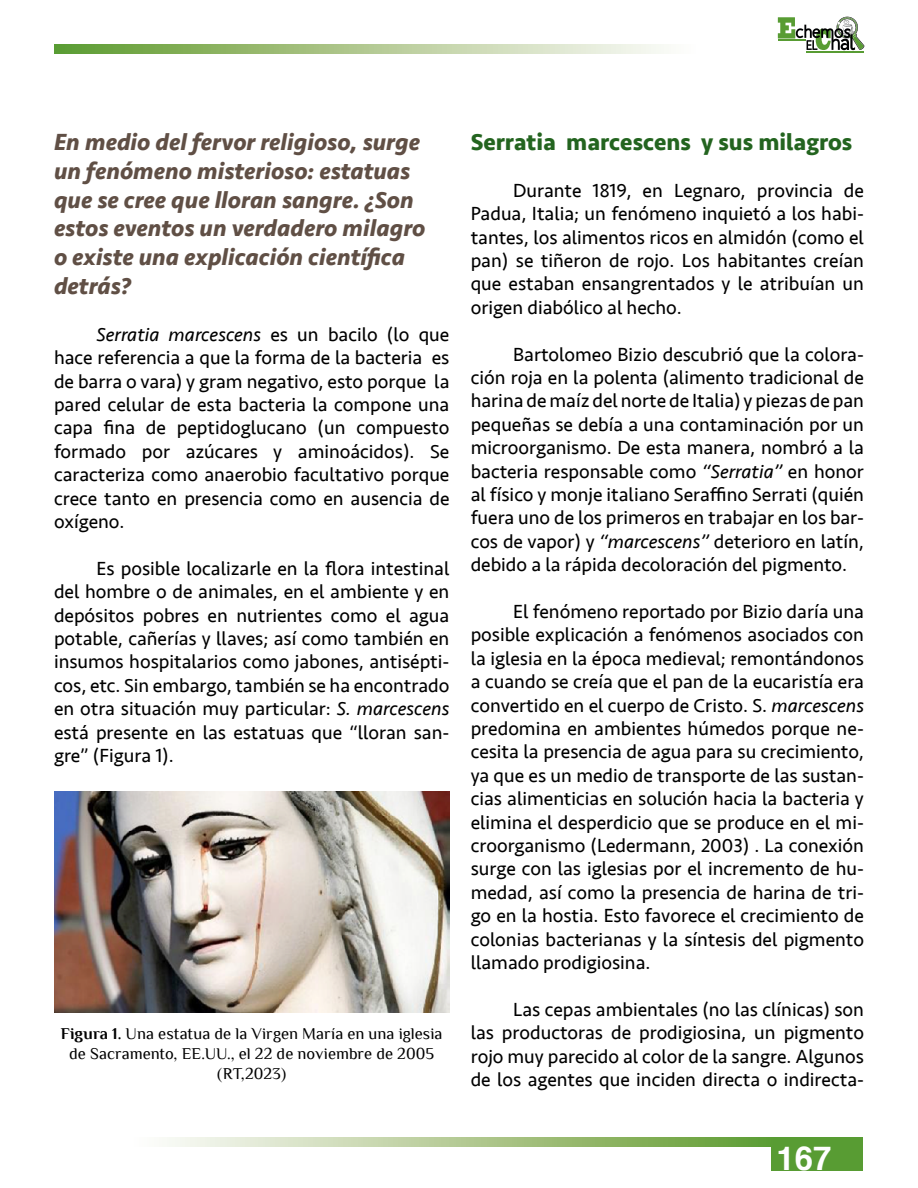
<style>
.page{position:relative;width:918px;height:1188px;background:#fff}
.page>*{position:absolute;margin:0;border:0;box-sizing:border-box;transform-origin:0 0}
.t1{font:700 33px "Helvetica";color:#fff}
.Subtítulo{font:italic 700 24px/28.8px "Seravek";color:#604f45}
.Subtítulo-2{font:700 24px "Seravek";color:#23641f}
.t2{font:19.5px/23.4px "Seravek";color:#000;text-align:justify}
.Citas{font:16.5px/19.8px "Philosopher";letter-spacing:.005em;color:#000;text-align:center}
.s1{font-style:italic}
.s2{font-weight:700}
</style>
<div class="page">
<svg style="left:54px;top:44px;width:610px;height:9px;background:#aec890"></svg>
<div style="left:771px;top:1137px;width:92px;height:34px;background:#589c33"></div>
<svg style="left:167px;top:1137px;width:604px;height:9px;background:#aec991"></svg>
<hr style="left:807px;top:51px;width:57px;height:2px;background:#589c33">
<svg style="left:778px;top:16px;width:86px;height:34px"></svg>
<img style="left:54px;top:792px;width:395px;height:221px">
<p class="Subtítulo" style="left:54px;top:127px;width:373px">En medio del fervor religioso, surge un fenómeno misterioso: estatuas que se cree que lloran sangre. ¿Son estos eventos un verdadero milagro o existe una explicación científica detrás?</p>
<p class="t2" style="left:54px;top:322px;width:397px;text-indent:43px"><span class="s1">Serratia marcescens</span> es un bacilo (lo que hace referencia a que la forma de la bacteria es de barra o vara) y gram negativo, esto porque la pared celular de esta bacteria la compone una capa fina de peptidoglucano (un compuesto formado por azúcares y aminoácidos). Se caracteriza como anaerobio facultativo porque crece tanto en presencia como en ausencia de oxígeno.</p>
<p class="t2" style="left:54px;top:556px;width:397px;text-indent:43px">Es posible localizarle en la flora intestinal del hombre o de animales, en el ambiente y en depósitos pobres en nutrientes como el agua potable, cañerías y llaves; así como también en insumos hospitalarios como jabones, antisépti&shy;cos, etc. Sin embargo, también se ha encontrado en otra situación muy particular: <span class="s1">S. marcescens </span>está presente en las estatuas que “lloran san&shy;gre” (Figura 1).</p>
<p class="Citas" style="left:61px;top:1024px;width:383px"><span class="s2">Figura 1.</span> Una estatua de la Virgen María en una iglesia de Sacramento, EE.UU., el 22 de noviembre de 2005 (RT,2023)</p>
<p class="Subtítulo-2" style="left:471px;top:123px;width:383px">Serratia marcescens y sus milagros</p>
<p class="t2" style="left:471px;top:178px;width:395px;text-indent:43px">Durante 1819, en Legnaro, provincia de Padua, Italia; un fenómeno inquietó a los habi&shy;tantes, los alimentos ricos en almidón (como el pan) se tiñeron de rojo. Los habitantes creían que estaban ensangrentados y le atribuían un origen diabólico al hecho.</p>
<p class="t2" style="left:471px;top:342px;width:395px;text-indent:43px">Bartolomeo Bizio descubrió que la colora&shy;ción roja en la polenta (alimento tradicional de harina de maíz del norte de Italia) y piezas de pan pequeñas se debía a una contaminación por un microorganismo. De esta manera, nombró a la bacteria responsable como <span class="s1">“Serratia”</span> en honor al físico y monje italiano Seraffino Serrati (quién fuera uno de los primeros en trabajar en los bar&shy;cos de vapor) y <span class="s1">“marcescens”</span> deterioro en latín, debido a la rápida decoloración del pigmento.</p>
<p class="t2" style="left:471px;top:600px;width:395px;text-indent:43px">El fenómeno reportado por Bizio daría una posible explicación a fenómenos asociados con la iglesia en la época medieval; remontándonos a cuando se creía que el pan de la eucaristía era convertido en el cuerpo de Cristo. S. <span class="s1">marcescens </span>predomina en ambientes húmedos porque ne&shy;cesita la presencia de agua para su crecimiento, ya que es un medio de transporte de las sustan&shy;cias alimenticias en solución hacia la bacteria y elimina el desperdicio que se produce en el mi&shy;croorganismo (Ledermann, 2003) . La conexión surge con las iglesias por el incremento de hu&shy;medad, así como la presencia de harina de tri&shy;go en la hostia. Esto favorece el crecimiento de colonias bacterianas y la síntesis del pigmento llamado prodigiosina.</p>
<p class="t2" style="left:471px;top:997px;width:395px;text-indent:43px">Las cepas ambientales (no las clínicas) son las productoras de prodigiosina, un pigmento rojo muy parecido al color de la sangre. Algunos de los agentes que inciden directa o indirecta-</p>
<p class="t1" style="left:776px;top:1131px;width:57px">167</p>
</div>
